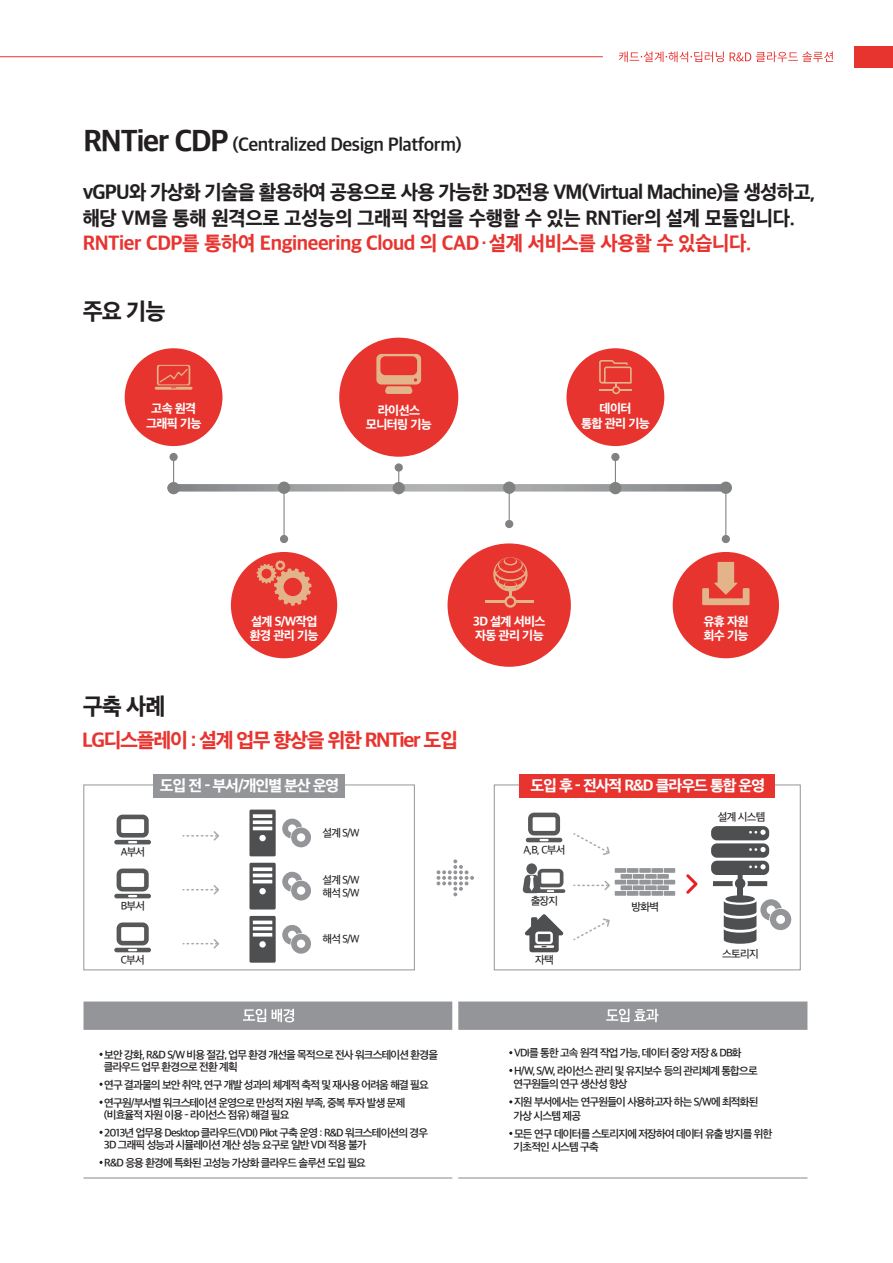
<style>
.page{position:relative;width:893px;height:1263px;background:#fff}
.page>*{position:absolute;margin:0;border:0;box-sizing:border-box;transform-origin:0 0}
.t1{font:22.5px "SD Gothic Neoa h Ex Bd";letter-spacing:-.04em;color:#231f20}
.t2{font:19.5px/25.5px "SD Gothic Neoa h Ex Bd";letter-spacing:-.04em;color:#231f20}
.t3{font:19.5px "SD Gothic Neoa h Ex Bd";letter-spacing:-.02em;color:#e8342f}
.t4{font:19.5px "SD Gothic Neoa h Ex Bd";letter-spacing:-.07em;color:#e8342f}
.t5{font:18px "SD Gothic Neoa g Bd";letter-spacing:-.03em;color:#231f20}
.t6{font:15px "SD Gothic Neoa h Ex Bd";letter-spacing:-.07em;color:#fff}
.t7{font:12px/14.4px "SD Gothic Neoa h Ex Bd";letter-spacing:-.05em;color:#fff;text-align:center}
.t8{font:10.5px/18px "SD Gothic Neoa f Sm";letter-spacing:-.075em;color:#231f20}
.t9{font:10.5px/12.6px "SD Gothic Neoa e Md";letter-spacing:-.07em;color:#231f20}
.s1{font-family:"SD Gothic Neoa h Ex Bd";font-size:29.25px}
</style>
<div class="page">
<div style="left:84px;top:785px;width:331px;height:185px;border:1px solid #939598"></div>
<div style="left:494px;top:785px;width:306px;height:185px;border:1px solid #939598"></div>
<hr style="left:423px;top:1177px;width:384px;height:1px;background:#939598">
<hr style="left:84px;top:1177px;width:339px;height:1px;background:#939598">
<svg style="left:84px;top:1001px;width:723px;height:29px;background:#989a9c"></svg>
<div style="left:154px;top:774px;width:191px;height:23px;background:#939598"></div>
<svg style="left:437px;top:859px;width:37px;height:37px"></svg>
<svg style="left:167px;top:453px;width:565px;height:90px"></svg>
<div style="left:452px;top:996px;width:6px;height:207px;background:#fff"></div>
<svg style="left:619px;top:51px;width:214px;height:11px"></svg>
<div style="left:854px;top:46px;width:39px;height:21px;background:#e8342f"></div>
<hr style="left:0;top:56px;width:603px;height:1px;background:#e8342f">
<div style="left:125px;top:348px;width:97px;height:98px;background:#e8342f;border-radius:50%"></div>
<hr style="left:155px;top:387px;width:37px;height:3px;background:#e3b38a">
<svg style="left:157px;top:365px;width:33px;height:23px"></svg>
<div style="left:339px;top:338px;width:119px;height:119px;background:#e8342f;border-radius:50%"></div>
<div style="left:385px;top:386px;width:27px;height:8px;background:#e3b38a;border-radius:3px"></div>
<svg style="left:376px;top:354px;width:45px;height:30px"></svg>
<div style="left:566px;top:348px;width:98px;height:98px;background:#e8342f;border-radius:50%"></div>
<svg style="left:599px;top:360px;width:33px;height:34px"></svg>
<div style="left:231px;top:552px;width:106px;height:106px;background:#e8342f;border-radius:50%"></div>
<svg style="left:257px;top:560px;width:55px;height:46px"></svg>
<div style="left:448px;top:543px;width:123px;height:124px;background:#e8342f;border-radius:50%"></div>
<svg style="left:493px;top:557px;width:35px;height:51px"></svg>
<hr style="left:485px;top:600px;width:21px;height:3px;background:#e3b38a">
<hr style="left:515px;top:600px;width:18px;height:3px;background:#e3b38a">
<div style="left:673px;top:552px;width:106px;height:106px;background:#e8342f;border-radius:50%"></div>
<svg style="left:702px;top:562px;width:47px;height:43px"></svg>
<div style="left:519px;top:774px;width:256px;height:23px;background:#e8342f"></div>
<svg style="left:249px;top:809px;width:27px;height:47px"></svg>
<svg style="left:282px;top:818px;width:29px;height:29px"></svg>
<svg style="left:249px;top:863px;width:27px;height:46px"></svg>
<svg style="left:282px;top:872px;width:29px;height:28px"></svg>
<svg style="left:249px;top:916px;width:27px;height:47px"></svg>
<svg style="left:282px;top:925px;width:29px;height:29px"></svg>
<svg style="left:114px;top:815px;width:37px;height:29px"></svg>
<svg style="left:114px;top:868px;width:37px;height:30px"></svg>
<svg style="left:114px;top:922px;width:37px;height:30px"></svg>
<svg style="left:686px;top:874px;width:12px;height:20px"></svg>
<svg style="left:526px;top:813px;width:36px;height:29px"></svg>
<svg style="left:711px;top:826px;width:58px;height:62px"></svg>
<div style="left:725px;top:895px;width:30px;height:8px;background:#4e4f50;border-radius:50%"></div>
<svg style="left:724px;top:899px;width:67px;height:45px"></svg>
<div style="left:737px;top:882px;width:6px;height:16px;background:#4e4f50"></div>
<div style="left:526px;top:863px;width:11px;height:11px;background:#57585a;border-radius:50%"></div>
<svg style="left:523px;top:869px;width:40px;height:24px"></svg>
<svg style="left:525px;top:914px;width:38px;height:38px"></svg>
<div style="left:615px;top:891px;width:11px;height:5px;background:#939598"></div>
<div style="left:627px;top:891px;width:11px;height:5px;background:#939598"></div>
<div style="left:639px;top:891px;width:12px;height:5px;background:#939598"></div>
<div style="left:651px;top:891px;width:12px;height:5px;background:#939598"></div>
<div style="left:664px;top:891px;width:11px;height:5px;background:#939598"></div>
<div style="left:615px;top:868px;width:11px;height:5px;background:#939598"></div>
<div style="left:627px;top:868px;width:11px;height:5px;background:#939598"></div>
<div style="left:639px;top:868px;width:12px;height:5px;background:#939598"></div>
<div style="left:651px;top:868px;width:12px;height:5px;background:#939598"></div>
<div style="left:664px;top:868px;width:11px;height:5px;background:#939598"></div>
<hr style="left:615px;top:880px;width:11px;height:4px;background:#939598">
<hr style="left:627px;top:880px;width:11px;height:4px;background:#939598">
<svg style="left:639px;top:880px;width:12px;height:4px"></svg>
<hr style="left:651px;top:880px;width:12px;height:4px;background:#939598">
<hr style="left:664px;top:880px;width:11px;height:4px;background:#939598">
<div style="left:621px;top:885px;width:11px;height:5px;background:#939598"></div>
<div style="left:633px;top:885px;width:11px;height:5px;background:#939598"></div>
<div style="left:645px;top:885px;width:12px;height:5px;background:#939598"></div>
<div style="left:657px;top:885px;width:12px;height:5px;background:#939598"></div>
<div style="left:621px;top:874px;width:11px;height:5px;background:#939598"></div>
<div style="left:633px;top:874px;width:11px;height:5px;background:#939598"></div>
<div style="left:645px;top:874px;width:12px;height:5px;background:#939598"></div>
<div style="left:657px;top:874px;width:12px;height:5px;background:#939598"></div>
<svg style="left:574px;top:880px;width:36px;height:10px"></svg>
<svg style="left:574px;top:833px;width:36px;height:22px"></svg>
<svg style="left:574px;top:918px;width:36px;height:22px"></svg>
<svg style="left:99px;top:1053px;width:4px;height:3px"></svg>
<svg style="left:99px;top:1131px;width:4px;height:3px"></svg>
<svg style="left:99px;top:1161px;width:4px;height:3px"></svg>
<svg style="left:183px;top:831px;width:36px;height:10px"></svg>
<svg style="left:183px;top:885px;width:36px;height:10px"></svg>
<svg style="left:183px;top:939px;width:36px;height:10px"></svg>
<h3 class="t5" style="left:83px;top:136px;width:380px"><span class="s1">RNTier CDP</span> (Centralized Design Platform)</h3>
<h2 class="t2" style="left:83px;top:180px;width:734px">vGPU와 가상화 기술을 활용하여 공용으로 사용 가능한 3D전용 VM(Virtual Machine)을 생성하고, 해당 VM을 통해 원격으로 고성능의 그래픽 작업을 수행할 수 있는 RNTier의 설계 모듈입니다.</h2>
<h2 class="t3" style="left:83px;top:234px;width:670px">RNTier CDP를 통하여 Engineering Cloud 의 CAD · 설계 서비스를 사용할 수 있습니다.</h2>
<h1 class="t1" style="left:83px;top:300px;width:84px">주요 기능</h1>
<p class="t7" style="left:146px;top:401px;width:57px">고속 원격 그래픽 기능</p>
<p class="t7" style="left:366px;top:403px;width:67px">라이선스 모니터링 기능</p>
<p class="t7" style="left:581px;top:401px;width:70px">데이터<br>통합 관리 기능</p>
<h1 class="t1" style="left:83px;top:695px;width:84px">구축 사례</h1>
<p class="t7" style="left:250px;top:614px;width:70px;text-align:left">설계 S/W작업 환경 관리 기능</p>
<p class="t7" style="left:473px;top:614px;width:74px;text-align:left">3D 설계 서비스 자동 관리 기능</p>
<p class="t7" style="left:703px;top:614px;width:47px;text-align:left">유휴 자원 회수 기능</p>
<h2 class="t4" style="left:82px;top:730px;width:377px">LG디스플레이 : 설계 업무 향상을 위한 RNTier 도입</h2>
<h3 class="t6" style="left:160px;top:778px;width:181px">도입 전 - 부서/개인별 분산 운영</h3>
<h3 class="t6" style="left:530px;top:778px;width:236px">도입 후 - 전사적 R&amp;D 클라우드 통합 운영</h3>
<p class="t9" style="left:718px;top:811px;width:49px">설계 시스템</p>
<p class="t9" style="left:121px;top:845px;width:26px">A부서</p>
<p class="t9" style="left:121px;top:899px;width:26px">B부서</p>
<p class="t9" style="left:322px;top:827px;width:39px">설계 S/W</p>
<p class="t9" style="left:322px;top:873px;width:39px">설계 S/W 해석 S/W</p>
<p class="t9" style="left:322px;top:933px;width:39px">해석 S/W</p>
<p class="t9" style="left:523px;top:843px;width:44px">A,B, C부서</p>
<p class="t9" style="left:531px;top:894px;width:29px">출장지</p>
<p class="t9" style="left:632px;top:900px;width:29px">방화벽</p>
<p class="t9" style="left:121px;top:953px;width:26px">C부서</p>
<p class="t9" style="left:535px;top:953px;width:20px">자택</p>
<p class="t9" style="left:722px;top:948px;width:38px">스토리지</p>
<p class="t8" style="left:104px;top:1048px;width:336px;line-height:12px;text-indent:-4px">· 보안 강화, R&amp;D S/W 비용 절감, 업무 환경 개선을 목적으로 전사 워크스테이션 환경을 클라우드 업무 환경으로 전환 계획</p>
<p class="t8" style="left:99px;top:1075px;width:331px">· 연구 결과물의 보안 취약, 연구 개발 성과의 체계적 축적 및 재사용 어려움 해결 필요 · 연구원/부서별 워크스테이션 운영으로 만성적 자원 부족, 중복 투자 발생 문제</p>
<p class="t8" style="left:99px;top:1105px;width:330px;text-indent:4px">(비효율적 자원 이용 - 라이선스 점유) 해결 필요<br>· 2013년 업무용 Desktop 클라우드(VDI) Pilot 구축 운영 : R&amp;D 워크스테이션의 경우</p>
<p class="t8" style="left:99px;top:1135px;width:269px;text-align:center">3D 그래픽 성능과 시뮬레이션 계산 성능 요구로 일반 VDI 적용 불가 · R&amp;D 응용 환경에 특화된 고성능 가상화 클라우드 솔루션 도입 필요</p>
<p class="t8" style="left:509px;top:1043px;width:250px">· VDI를 통한 고속 원격 작업 가능, 데이터 중앙 저장 &amp; DB화<br>· H/W, S/W, 라이선스 관리 및 유지보수 등의 관리체계 통합으로</p>
<p class="t8" style="left:509px;top:1075px;width:251px;text-indent:4px">연구원들의 연구 생산성 향상<br>· 지원 부서에서는 연구원들이 사용하고자 하는 S/W에 최적화된</p>
<p class="t8" style="left:509px;top:1106px;width:265px;text-indent:4px">가상 시스템 제공<br>· 모든 연구 데이터를 스토리지에 저장하여 데이터 유출 방지를 위한</p>
<p class="t8" style="left:514px;top:1138px;width:87px">기초적인 시스템 구축</p>
</div>
